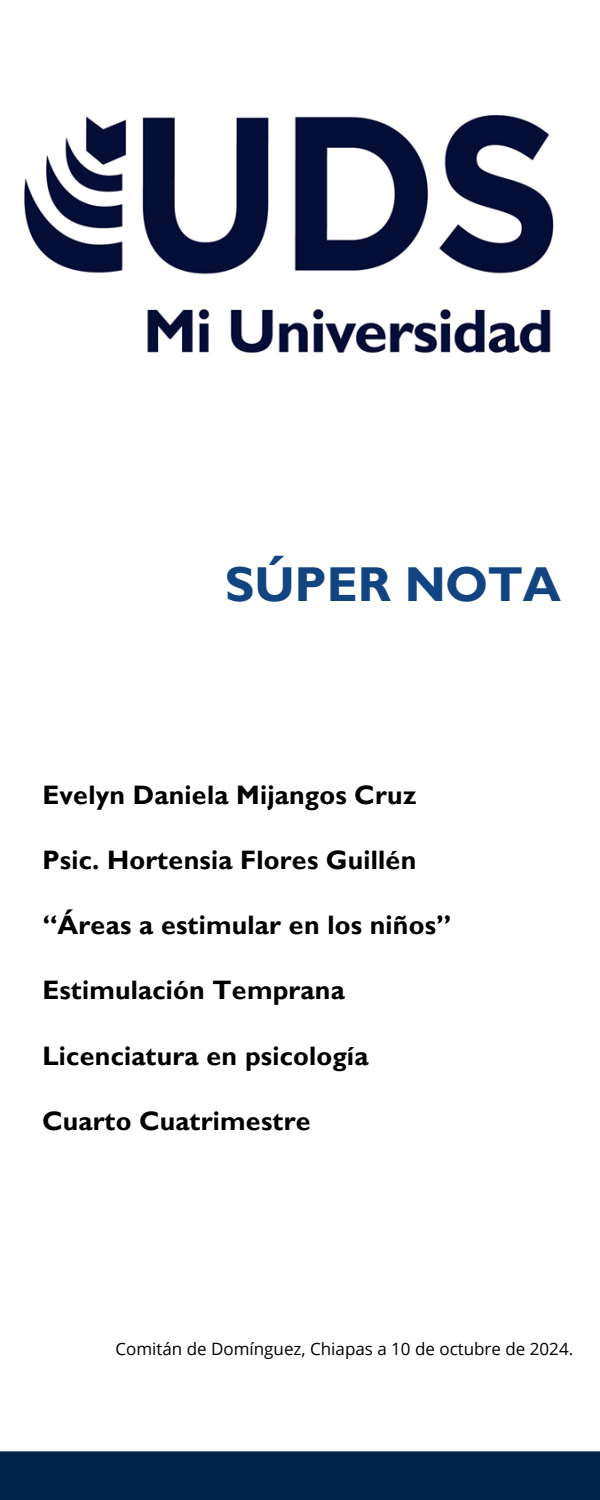
<style>
.page{position:relative;width:600px;height:1500px;background:#fff}
.page>*{position:absolute;margin:0;border:0;box-sizing:border-box;transform-origin:0 0}
.t1{font:700 49px "Gill Sans MT Std";color:#114480}
.t2{font:700 26.7px "Gill Sans MT Std";letter-spacing:.005em;color:#000}
.t3{font:17px "Open Sans";color:#000}
</style>
<div class="page">
<img style="left:24px;top:115px;width:530px;height:238px">
<div style="left:0;top:1451px;width:600px;height:49px;background:#002348"></div>
<h1 class="t1" style="left:225px;top:567px;width:338px">SÚPER NOTA</h1>
<h2 class="t2" style="left:42px;top:785px;width:376px">Evelyn Daniela Mijangos Cruz</h2>
<h2 class="t2" style="left:42px;top:851px;width:376px">Psic. Hortensia Flores Guillén</h2>
<h2 class="t2" style="left:42px;top:916px;width:410px">“Áreas a estimular en los niños”</h2>
<h2 class="t2" style="left:42px;top:981px;width:304px">Estimulación Temprana</h2>
<h2 class="t2" style="left:42px;top:1046px;width:328px">Licenciatura en psicología</h2>
<h2 class="t2" style="left:42px;top:1112px;width:270px">Cuarto Cuatrimestre</h2>
<p class="t3" style="left:115px;top:1337px;width:459px">Comitán de Domínguez, Chiapas a 10 de octubre de 2024.</p>
</div>
